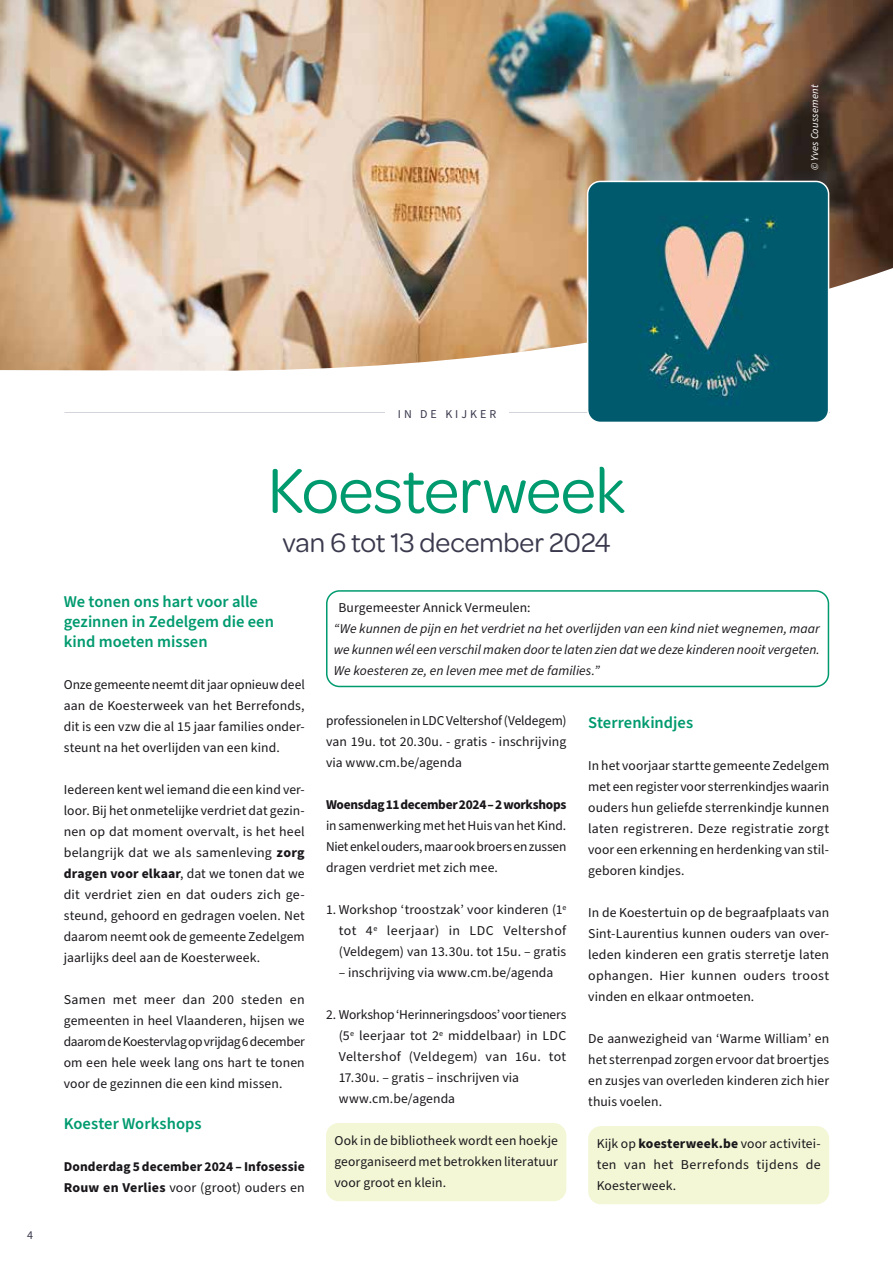
<style>
.page{position:relative;width:893px;height:1263px;background:#fff}
.page>*{position:absolute;margin:0;border:0;box-sizing:border-box;transform-origin:0 0}
.t1{font:67.5px "Omnes";letter-spacing:-.01em;color:#009a6f}
.t2{font:28.5px "Omnes";letter-spacing:-.005em;color:#3a394d}
.t3{font:600 16.5px/19.8px "Source Sans Pro";color:#009a6f}
.t4{font:13.5px/21px "Source Sans Pro";letter-spacing:.01em;color:#1a171b;text-align:justify}
.t5{font:italic 13.5px/21px "Source Sans Pro";letter-spacing:.005em;color:#1a171b;text-align:justify}
.t6{font:700 13.5px/21px "Source Sans Pro";letter-spacing:-.005em;color:#1a171b}
.t7{font:700 13.5px "Source Sans Pro";letter-spacing:-.025em;color:#1a171b}
.t8{font:12px "Source Sans Pro";letter-spacing:.25em;color:#3a394d}
.t9{font:italic 10.5px "Source Sans Pro";letter-spacing:.015em;color:#fff}
.s1{font-weight:700}
.s2{font-weight:400}
</style>
<div class="page">
<div style="left:326px;top:590px;width:503px;height:97px;border:2px solid #009a6f;border-radius:13px"></div>
<img style="left:0;top:0;width:893px;height:371px">
<hr style="left:64px;top:412px;width:766px;height:1px;background:#d4d4dc">
<div style="left:385px;top:406px;width:124px;height:13px;background:#fff"></div>
<div style="left:326px;top:1123px;width:240px;height:78px;background:#f3f7d6;border-radius:13px"></div>
<div style="left:588px;top:1126px;width:241px;height:78px;background:#f3f7d6;border-radius:13px"></div>
<img style="left:588px;top:181px;width:241px;height:239px">
<div style="left:587px;top:181px;width:242px;height:242px;border:2px solid #fff;border-radius:13px"></div>
<p class="t9" style="left:808px;top:170px;width:87px;rotate:-90deg">© Yves Coussement</p>
<p class="t8" style="left:27px;top:1227px;width:7px">4</p>
<p class="t8" style="left:398px;top:406px;width:100px">IN DE KIJKER</p>
<h1 class="t1" style="left:268px;top:445px;width:359px">Koesterweek</h1>
<h2 class="t2" style="left:282px;top:523px;width:330px">van 6 tot 13 december 2024</h2>
<p class="t3" style="left:64px;top:592px;width:212px">We tonen ons hart voor alle gezinnen in Zedelgem die een kind moeten missen</p>
<p class="t4" style="left:64px;top:674px;width:242px">Onze gemeente neemt dit jaar opnieuw deel aan de Koesterweek van het Berrefonds, dit is een vzw die al 15 jaar families onder&shy;steunt na het overlijden van een kind.</p>
<p class="t4" style="left:64px;top:779px;width:242px">Iedereen kent wel iemand die een kind ver&shy;loor. Bij het onmetelijke verdriet dat gezin&shy;nen op dat moment overvalt, is het heel belangrijk dat we als samenleving <span class="s1">zorg dragen voor elkaar</span>, dat we tonen dat we dit verdriet zien en dat ouders zich ge&shy;steund, gehoord en gedragen voelen. Net daarom neemt ook de gemeente Zedelgem jaarlijks deel aan de Koesterweek.</p>
<p class="t4" style="left:64px;top:989px;width:242px">Samen met meer dan 200 steden en gemeenten in heel Vlaanderen, hijsen we daarom de Koestervlag op vrijdag 6 december om een hele week lang ons hart te tonen voor de gezinnen die een kind missen.</p>
<p class="t3" style="left:64px;top:1114px;width:139px">Koester Workshops</p>
<p class="t6" style="left:64px;top:1156px;width:242px">Donderdag 5 december 2024 – Infosessie<br>Rouw en Verlies <span class="s2">voor (groot) ouders en</span></p>
<p class="t4" style="left:338px;top:597px;width:194px">Burgemeester Annick Vermeulen:</p>
<p class="t5" style="left:334px;top:618px;width:487px">“We kunnen de pijn en het verdriet na het overlijden van een kind niet wegnemen, maar we kunnen wél een verschil maken door te laten zien dat we deze kinderen nooit vergeten.<br>We koesteren ze, en leven mee met de families.”</p>
<p class="t4" style="left:326px;top:711px;width:242px">professionelen in LDC Veltershof (Veldegem) van 19u. tot 20.30u. - gratis - inschrijving via www.cm.be/agenda</p>
<p class="t7" style="left:326px;top:796px;width:242px">Woensdag 11 december 2024 – 2 workshops</p>
<p class="t4" style="left:326px;top:816px;width:242px">in samenwerking met het Huis van het Kind.<br>Niet enkel ouders, maar ook broers en zussen dragen verdriet met zich mee.</p>
<p class="t4" style="left:339px;top:900px;width:229px;text-indent:-13px">1. Workshop ‘troostzak’ voor kinderen (1<sup>e </sup>tot 4<sup>e</sup> leerjaar) in LDC Veltershof (Veldegem) van 13.30u. tot 15u. – gratis</p>
<p class="t4" style="left:339px;top:963px;width:216px">– inschrijving via www.cm.be/agenda</p>
<p class="t4" style="left:339px;top:1005px;width:229px;text-align:left;text-indent:-13px">2. Workshop ‘Herinneringsdoos’ voor tieners (5<sup>e</sup> leerjaar tot 2<sup>e</sup> middelbaar) in LDC Veltershof (Veldegem) van 16u. tot 17.30u. – gratis – inschrijven via www.cm.be/agenda</p>
<p class="t4" style="left:334px;top:1131px;width:225px">Ook in de bibliotheek wordt een hoekje georganiseerd met betrokken literatuur voor groot en klein.</p>
<p class="t3" style="left:588px;top:713px;width:106px">Sterrenkindjes</p>
<p class="t4" style="left:588px;top:756px;width:242px">In het voorjaar startte gemeente Zedelgem met een register voor sterrenkindjes waarin ouders hun geliefde sterrenkindje kunnen laten registreren. Deze registratie zorgt voor een erkenning en herdenking van stil&shy;geboren kindjes.</p>
<p class="t4" style="left:588px;top:903px;width:242px">In de Koestertuin op de begraafplaats van Sint-Laurentius kunnen ouders van over&shy;leden kinderen een gratis sterretje laten ophangen. Hier kunnen ouders troost vinden en elkaar ontmoeten.</p>
<p class="t4" style="left:588px;top:1029px;width:242px">De aanwezigheid van ‘Warme William’ en het sterrenpad zorgen ervoor dat broertjes en zusjes van overleden kinderen zich hier thuis voelen.</p>
<p class="t4" style="left:597px;top:1134px;width:225px">Kijk op <span class="s1">koesterweek.be</span> voor activitei&shy;ten van het Berrefonds tijdens de Koesterweek.</p>
</div>
